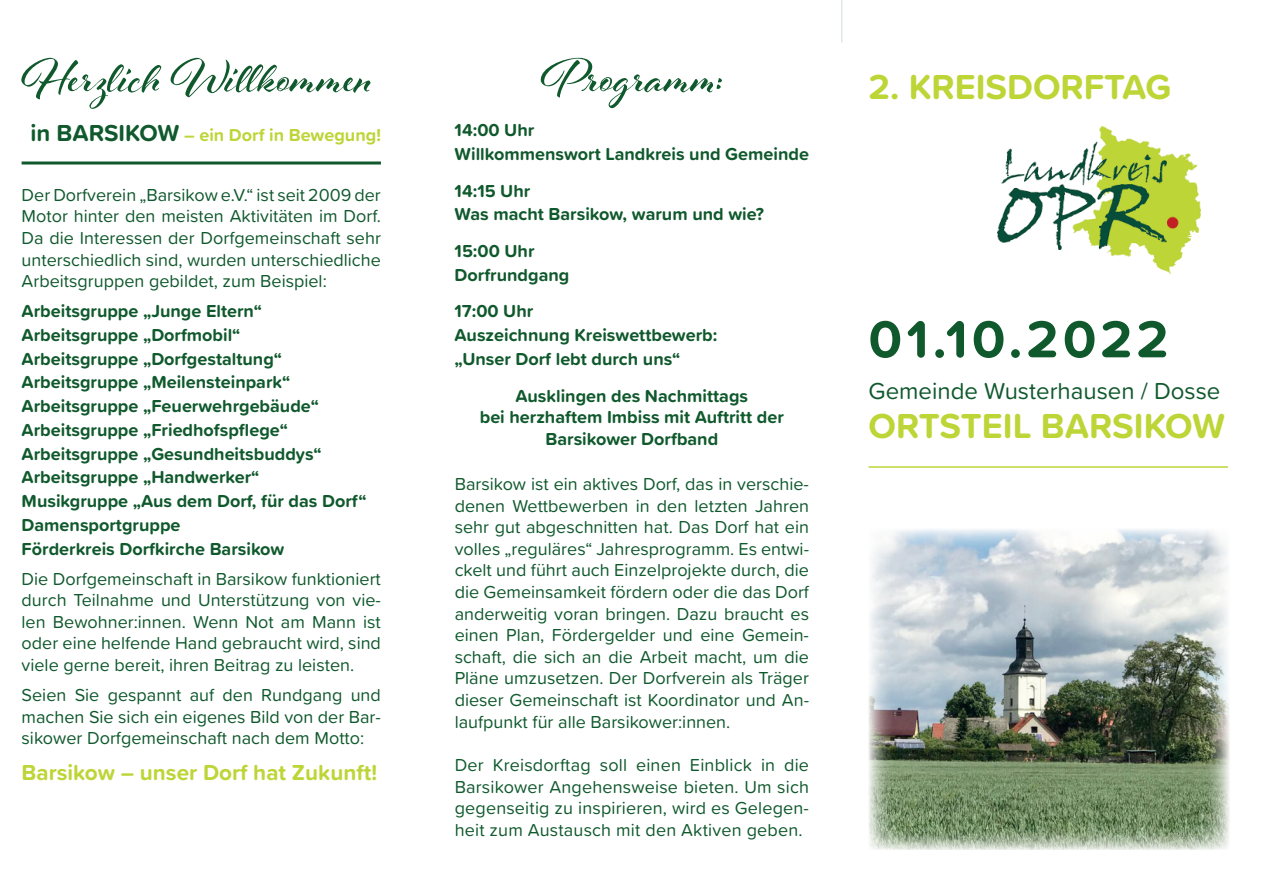
<style>
.page{position:relative;width:1263px;height:893px;background:#fff}
.page>*{position:absolute;margin:0;border:0;box-sizing:border-box;transform-origin:0 0}
.t1{font:700 54px "Proxima Soft";letter-spacing:.08em;color:#10592d}
.t2{font:700 51px "Al Fresco";color:#10592d}
.t3{font:700 36px "Proxima Soft";color:#bdd536}
.t4{font:24px "Proxima Soft";color:#10592d}
.t5{font:700 22.5px "Proxima Soft";color:#bdd536}
.t6{font:18px/21.6px "Proxima Soft";color:#10592d;text-align:justify}
.t7{font:700 18px/23.7px "Proxima Soft";color:#10592d}
.t8{font:700 18px "Proxima Soft";color:#bdd536}
.s1{font-size:24px;color:#10592d}
.s2{font-style:italic}
</style>
<div class="page">
<img style="left:998px;top:127px;width:202px;height:146px">
<hr style="left:22px;top:161px;width:359px;height:3px;background:#10592d">
<hr style="left:841px;top:0;width:1px;height:43px;background:#10592d">
<hr style="left:868px;top:466px;width:360px;height:2px;background:#bdd536">
<img style="left:868px;top:529px;width:361px;height:321px">
<h2 class="t2" style="left:22px;top:44px;width:352px">Herzlich Willkommen</h2>
<p class="t8" style="left:31px;top:122px;width:352px"><span class="s1">in BARSIKOW</span> <span class="s2">–</span> ein Dorf in Bewegung!</p>
<p class="t6" style="left:22px;top:183px;width:361px">Der Dorfverein „Barsikow e.V.“ ist seit 2009 der Motor hinter den meisten Aktivitäten im Dorf.<br>Da die Interessen der Dorfgemeinschaft sehr unterschiedlich sind, wurden unterschiedliche Arbeitsgruppen gebildet, zum Beispiel:</p>
<p class="t7" style="left:22px;top:299px;width:347px">Arbeitsgruppe „Junge Eltern“<br>Arbeitsgruppe „Dorfmobil“<br>Arbeitsgruppe „Dorfgestaltung“<br>Arbeitsgruppe „Meilensteinpark“<br>Arbeitsgruppe „Feuerwehrgebäude“<br>Arbeitsgruppe „Friedhofspflege“<br>Arbeitsgruppe „Gesundheitsbuddys“<br>Arbeitsgruppe „Handwerker“<br>Musikgruppe „Aus dem Dorf, für das Dorf“<br>Damensportgruppe<br>Förderkreis Dorfkirche Barsikow</p>
<p class="t6" style="left:22px;top:567px;width:361px">Die Dorfgemeinschaft in Barsikow funktioniert durch Teilnahme und Unterstützung von vie&shy;len Bewohner:innen. Wenn Not am Mann ist oder eine helfende Hand gebraucht wird, sind viele gerne bereit, ihren Beitrag zu leisten.</p>
<p class="t6" style="left:22px;top:683px;width:361px">Seien Sie gespannt auf den Rundgang und machen Sie sich ein eigenes Bild von der Bar&shy;sikower Dorfgemeinschaft nach dem Motto:</p>
<p class="t5" style="left:22px;top:755px;width:357px">Barsikow – unser Dorf hat Zukunft!</p>
<h2 class="t2" style="left:541px;top:44px;width:183px">Programm:</h2>
<p class="t7" style="left:455px;top:118px;width:356px">14:00 Uhr<br>Willkommenswort Landkreis und Gemeinde</p>
<p class="t7" style="left:455px;top:178px;width:311px">14:15 Uhr<br>Was macht Barsikow, warum und wie?</p>
<p class="t7" style="left:455px;top:239px;width:116px">15:00 Uhr<br>Dorfrundgang</p>
<p class="t7" style="left:455px;top:299px;width:264px">17:00 Uhr<br>Auszeichnung Kreiswettbewerb: „Unser Dorf lebt durch uns“</p>
<p class="t7" style="left:480px;top:384px;width:306px;line-height:21.6px;text-align:center">Ausklingen des Nachmittags<br>bei herzhaftem Imbiss mit Auftritt der<br>Barsikower Dorfband</p>
<p class="t6" style="left:455px;top:472px;width:356px">Barsikow ist ein aktives Dorf, das in verschie&shy;denen Wettbewerben in den letzten Jahren sehr gut abgeschnitten hat. Das Dorf hat ein volles „reguläres“ Jahresprogramm. Es entwi&shy;ckelt und führt auch Einzelprojekte durch, die die Gemeinsamkeit fördern oder die das Dorf anderweitig voran bringen. Dazu braucht es einen Plan, Fördergelder und eine Gemein&shy;schaft, die sich an die Arbeit macht, um die Pläne umzusetzen. Der Dorfverein als Träger dieser Gemeinschaft ist Koordinator und An&shy;laufpunkt für alle Barsikower:innen.</p>
<p class="t6" style="left:455px;top:753px;width:356px">Der Kreisdorftag soll einen Einblick in die Barsikower Angehensweise bieten. Um sich gegenseitig zu inspirieren, wird es Gelegen&shy;heit zum Austausch mit den Aktiven geben.</p>
<h3 class="t3" style="left:869px;top:60px;width:304px">2. KREISDORFTAG</h3>
<h1 class="t1" style="left:868px;top:298px;width:301px">01.10.2022</h1>
<h3 class="t4" style="left:868px;top:373px;width:353px">Gemeinde Wusterhausen / Dosse</h3>
<h3 class="t3" style="left:868px;top:398px;width:358px">ORTSTEIL BARSIKOW</h3>
</div>
